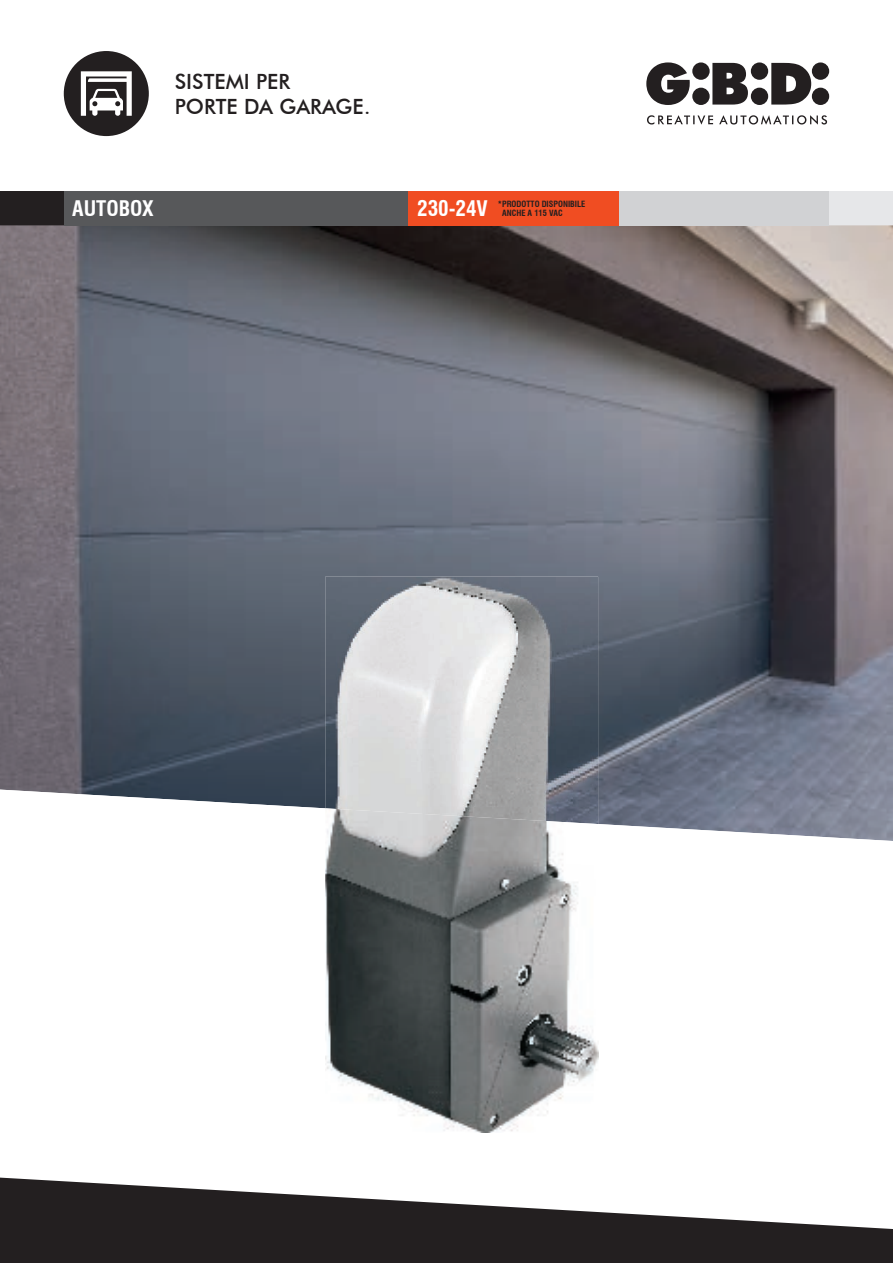
<style>
.page{position:relative;width:893px;height:1263px;background:#fff}
.page>*{position:absolute;margin:0;border:0;box-sizing:border-box;transform-origin:0 0}
.t1{font:500 21px/25.2px "Futura BT";color:#231f20}
.t2{font:700 condensed 21px "Swiss 721 BT";color:#fff}
.t3{font:700 condensed 8.4px/9px "Swiss 721 BT";color:#231f20}
</style>
<div class="page">
<div style="left:64px;top:191px;width:829px;height:34px;background:#e6e7e9"></div>
<div style="left:0;top:191px;width:64px;height:34px;background:#231f20"></div>
<svg style="left:646px;top:62px;width:183px;height:63px"></svg>
<svg style="left:0;top:1177px;width:893px;height:86px;fill:#231f20"></svg>
<img style="left:0;top:225px;width:893px;height:564px">
<svg style="left:0;top:789px;width:893px;height:52px"></svg>
<div style="left:64px;top:51px;width:85px;height:85px;background:#231f20;border-radius:50%"></div>
<svg style="left:81px;top:71px;width:51px;height:45px"></svg>
<div style="left:64px;top:191px;width:344px;height:34px;background:#57585a"></div>
<div style="left:619px;top:191px;width:210px;height:34px;background:#d1d2d4"></div>
<div style="left:408px;top:191px;width:211px;height:34px;background:#f04d22"></div>
<img style="left:325px;top:577px;width:273px;height:231px">
<img style="left:325px;top:808px;width:273px;height:324px">
<h1 class="t1" style="left:175px;top:69px;width:197px">SISTEMI PER<br>PORTE DA GARAGE.</h1>
<h1 class="t2" style="left:72px;top:196px;width:83px">AUTOBOX</h1>
<h1 class="t2" style="left:417px;top:196px;width:72px">230-24V</h1>
<p class="t3" style="left:502px;top:199px;width:85px;text-indent:-4px">* PRODOTTO DISPONIBILE<br>ANCHE A 115 VAC</p>
</div>
